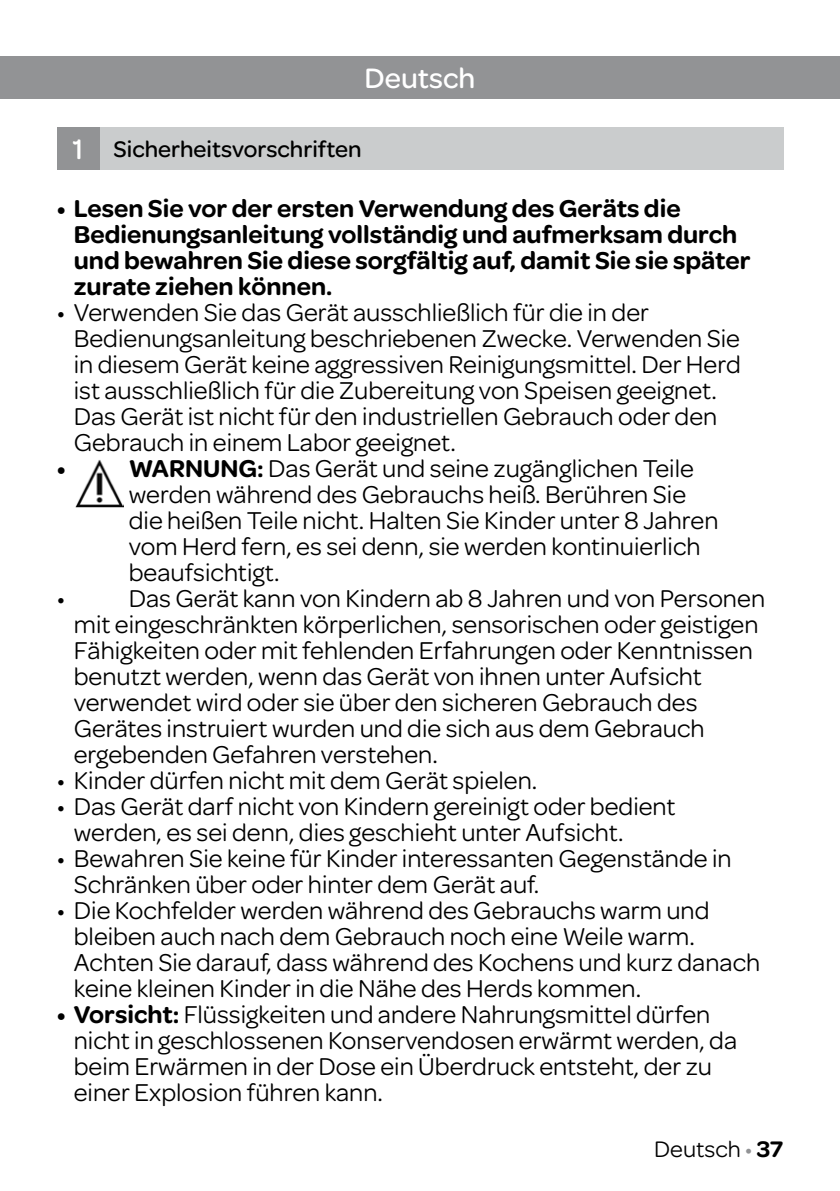
<style>
.page{position:relative;width:840px;height:1191px;background:#fff}
.page>*{position:absolute;margin:0;border:0;box-sizing:border-box;transform-origin:0 0}
.t1{font:500 30px "Omnes";color:#fff}
.t2{font:26px/26px "Omnes";color:#000}
.t3{font:600 26px/26px "Omnes";color:#000}
.t4{font:500 24px "Omnes";color:#000}
.t5{font:24px "Omnes";color:#000}
.s1{font-size:30px;color:#fff}
.s2{font-weight:600}
.s3{color:#929395}
</style>
<div class="page">
<div style="left:0;top:57px;width:839px;height:42px;background:#929395"></div>
<div style="left:85px;top:128px;width:697px;height:42px;background:#cacccd"></div>
<div style="left:57px;top:128px;width:42px;height:42px;background:#929395"></div>
<img style="left:75px;top:460px;width:48px;height:47px">
<p class="t1" style="left:364px;top:57px;width:112px">Deutsch</p>
<p class="t4" style="left:72px;top:133px;width:290px"><span class="s1">1</span> Sicherheitsvorschriften</p>
<p class="t3" style="left:74px;top:194px;width:677px;text-indent:-17px">• Lesen Sie vor der ersten Verwendung des Geräts die Bedienungsanleitung vollständig und aufmerksam durch und bewahren Sie diese sorgfältig auf, damit Sie sie später zurate ziehen können.</p>
<p class="t2" style="left:74px;top:298px;width:668px;text-indent:-17px">• Verwenden Sie das Gerät ausschließlich für die in der Bedienungsanleitung beschriebenen Zwecke. Verwenden Sie in diesem Gerät keine aggressiven Reinigungsmittel. Der Herd ist ausschließlich für die Zubereitung von Speisen geeignet.<br>Das Gerät ist nicht für den industriellen Gebrauch oder den Gebrauch in einem Labor geeignet.</p>
<p class="t3" style="left:57px;top:454px;width:11px">•</p>
<p class="t2" style="left:129px;top:454px;width:591px"><span class="s2">WARNUNG:</span> Das Gerät und seine zugänglichen Teile werden während des Gebrauchs heiß. Berühren Sie die heißen Teile nicht. Halten Sie Kinder unter 8 Jahren vom Herd fern, es sei denn, sie werden kontinuierlich beaufsichtigt.</p>
<p class="t2" style="left:57px;top:584px;width:10px">•</p>
<p class="t2" style="left:74px;top:584px;width:692px;text-indent:55px">Das Gerät kann von Kindern ab 8 Jahren und von Personen mit eingeschränkten körperlichen, sensorischen oder geistigen Fähigkeiten oder mit fehlenden Erfahrungen oder Kenntnissen benutzt werden, wenn das Gerät von ihnen unter Aufsicht verwendet wird oder sie über den sicheren Gebrauch des Gerätes instruiert wurden und die sich aus dem Gebrauch ergebenden Gefahren verstehen.</p>
<p class="t2" style="left:57px;top:766px;width:482px">• Kinder dürfen nicht mit dem Gerät spielen.</p>
<p class="t2" style="left:74px;top:792px;width:603px;text-indent:-17px">• Das Gerät darf nicht von Kindern gereinigt oder bedient werden, es sei denn, dies geschieht unter Aufsicht.</p>
<p class="t2" style="left:74px;top:844px;width:659px;text-indent:-17px">• Bewahren Sie keine für Kinder interessanten Gegenstände in<br>Schränken über oder hinter dem Gerät auf.</p>
<p class="t2" style="left:74px;top:896px;width:687px;text-indent:-17px">• Die Kochfelder werden während des Gebrauchs warm und bleiben auch nach dem Gebrauch noch eine Weile warm.<br>Achten Sie darauf, dass während des Kochens und kurz danach keine kleinen Kinder in die Nähe des Herds kommen.</p>
<p class="t2" style="left:74px;top:1000px;width:664px;text-indent:-17px"><span class="s2">• Vorsicht:</span> Flüssigkeiten und andere Nahrungsmittel dürfen nicht in geschlossenen Konservendosen erwärmt werden, da beim Erwärmen in der Dose ein Überdruck entsteht, der zu einer Explosion führen kann.</p>
<p class="t5" style="left:654px;top:1132px;width:130px">Deutsch <span class="s3">•</span> <span class="s2">37</span></p>
</div>
